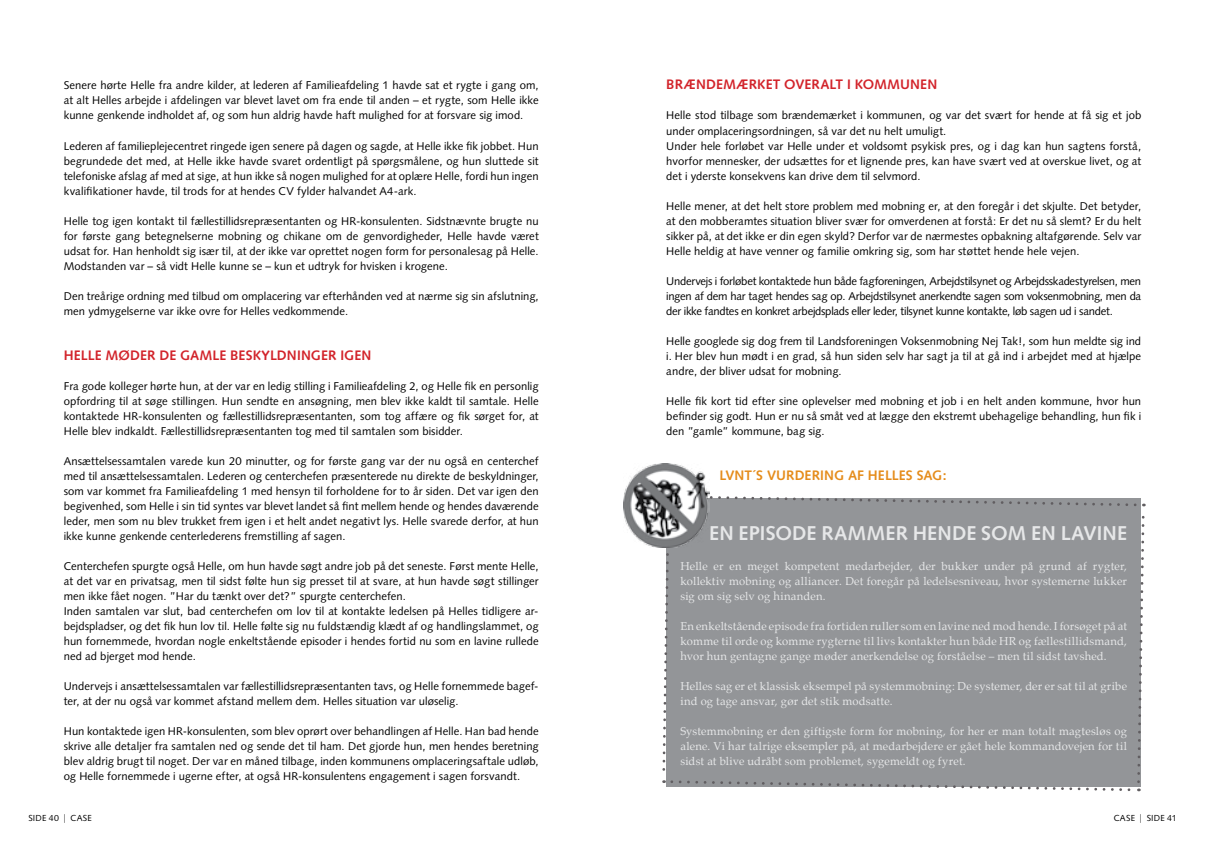
<style>
.page{position:relative;width:1205px;height:851px;background:#fff}
.page>*{position:absolute;margin:0;border:0;box-sizing:border-box;transform-origin:0 0}
.t1{font:700 20px "Syntax";letter-spacing:.005em;color:#e6e7e8}
.t2{font:700 13.75px "Syntax";letter-spacing:.005em;color:#d2232a}
.t3{font:700 13.75px "Syntax";color:#e58c1b}
.t4{font:11.25px/15px "Syntax";letter-spacing:.005em;color:#000;text-align:justify}
.t5{font:11.25px/15px "Palatino";letter-spacing:.015em;color:#e6e7e8;text-align:justify}
.t6{font:8.75px "Syntax";letter-spacing:.02em;color:#000}
.s1{font-family:"Dax";font-weight:300}
</style>
<div class="page">
<div style="left:662px;top:494px;width:484px;height:298px;background:#939598"></div>
<img style="left:623px;top:463px;width:86px;height:85px">
<p class="t2" style="left:666px;top:77px;width:272px">BRÆNDEMÆRKET OVERALT I KOMMUNEN</p>
<p class="t4" style="left:666px;top:108px;width:476px;text-align:left">Helle stod tilbage som brændemærket i kommunen, og var det svært for hende at få sig et job under omplaceringsordningen, så var det nu helt umuligt.<br>Under hele forløbet var Helle under et voldsomt psykisk pres, og i dag kan hun sagtens forstå, hvorfor mennesker, der udsættes for et lignende pres, kan have svært ved at overskue livet, og at det i yderste konsekvens kan drive dem til selvmord.</p>
<p class="t4" style="left:666px;top:198px;width:476px">Helle mener, at det helt store problem med mobning er, at den foregår i det skjulte. Det betyder, at den mobberamtes situation bliver svær for omverdenen at forstå: Er det nu så slemt? Er du helt sikker på, at det ikke er din egen skyld? Derfor var de nærmestes opbakning altafgørende. Selv var Helle heldig at have venner og familie omkring sig, som har støttet hende hele vejen.</p>
<p class="t4" style="left:666px;top:273px;width:476px">Undervejs i forløbet kontaktede hun både fagforeningen, Arbejdstilsynet og Arbejdsskadestyrelsen, men ingen af dem har taget hendes sag op. Arbejdstilsynet anerkendte sagen som voksenmobning, men da der ikke fandtes en konkret arbejdsplads eller leder, tilsynet kunne kontakte, løb sagen ud i sandet.</p>
<p class="t4" style="left:666px;top:333px;width:476px">Helle googlede sig dog frem til Landsforeningen Voksenmobning Nej Tak!, som hun meldte sig ind i. Her blev hun mødt i en grad, så hun siden selv har sagt ja til at gå ind i arbejdet med at hjælpe andre, der bliver udsat for mobning.</p>
<p class="t4" style="left:666px;top:393px;width:476px">Helle fik kort tid efter sine oplevelser med mobning et job i en helt anden kommune, hvor hun befinder sig godt. Hun er nu så småt ved at lægge den ekstremt ubehagelige behandling, hun fik i den ”gamle” kommune, bag sig.</p>
<p class="t4" style="left:64px;top:78px;width:476px">Senere hørte Helle fra andre kilder, at lederen af Familieafdeling 1 havde sat et rygte i gang om, at alt Helles arbejde i afdelingen var blevet lavet om fra ende til anden – et rygte, som Helle ikke kunne genkende indholdet af, og som hun aldrig havde haft mulighed for at forsvare sig imod.</p>
<p class="t4" style="left:64px;top:138px;width:476px">Lederen af familieplejecentret ringede igen senere på dagen og sagde, at Helle ikke fik jobbet. Hun begrundede det med, at Helle ikke havde svaret ordentligt på spørgsmålene, og hun sluttede sit telefoniske afslag af med at sige, at hun ikke så nogen mulighed for at oplære Helle, fordi hun ingen kvalifikationer havde, til trods for at hendes CV fylder halvandet A4-ark.</p>
<p class="t4" style="left:64px;top:213px;width:476px">Helle tog igen kontakt til fællestillidsrepræsentanten og HR-konsulenten. Sidstnævnte brugte nu for første gang betegnelserne mobning og chikane om de genvordigheder, Helle havde været udsat for. Han henholdt sig især til, at der ikke var oprettet nogen form for personalesag på Helle.<br>Modstanden var – så vidt Helle kunne se – kun et udtryk for hvisken i krogene.</p>
<p class="t4" style="left:64px;top:288px;width:476px">Den treårige ordning med tilbud om omplacering var efterhånden ved at nærme sig sin afslutning, men ydmygelserne var ikke ovre for Helles vedkommende.</p>
<p class="t2" style="left:64px;top:347px;width:309px">HELLE MØDER DE GAMLE BESKYLDNINGER IGEN</p>
<p class="t4" style="left:64px;top:378px;width:476px">Fra gode kolleger hørte hun, at der var en ledig stilling i Familieafdeling 2, og Helle fik en personlig opfordring til at søge stillingen. Hun sendte en ansøgning, men blev ikke kaldt til samtale. Helle kontaktede HR-konsulenten og fællestillidsrepræsentanten, som tog affære og fik sørget for, at Helle blev indkaldt. Fællestillidsrepræsentanten tog med til samtalen som bisidder.</p>
<p class="t4" style="left:64px;top:453px;width:476px">Ansættelsessamtalen varede kun 20 minutter, og for første gang var der nu også en centerchef med til ansættelsessamtalen. Lederen og centerchefen præsenterede nu direkte de beskyldninger, som var kommet fra Familieafdeling 1 med hensyn til forholdene for to år siden. Det var igen den begivenhed, som Helle i sin tid syntes var blevet landet så fint mellem hende og hendes daværende leder, men som nu blev trukket frem igen i et helt andet negativt lys. Helle svarede derfor, at hun ikke kunne genkende centerlederens fremstilling af sagen.</p>
<p class="t4" style="left:64px;top:558px;width:476px;text-align:left">Centerchefen spurgte også Helle, om hun havde søgt andre job på det seneste. Først mente Helle, at det var en privatsag, men til sidst følte hun sig presset til at svare, at hun havde søgt stillinger men ikke fået nogen. ”Har du tænkt over det?” spurgte centerchefen.<br>Inden samtalen var slut, bad centerchefen om lov til at kontakte ledelsen på Helles tidligere ar&shy;bejdspladser, og det fik hun lov til. Helle følte sig nu fuldstændig klædt af og handlingslammet, og hun fornemmede, hvordan nogle enkeltstående episoder i hendes fortid nu som en lavine rullede ned ad bjerget mod hende.</p>
<p class="t4" style="left:64px;top:678px;width:476px">Undervejs i ansættelsessamtalen var fællestillidsrepræsentanten tavs, og Helle fornemmede bagef&shy;ter, at der nu også var kommet afstand mellem dem. Helles situation var uløselig.</p>
<p class="t4" style="left:64px;top:723px;width:476px">Hun kontaktede igen HR-konsulenten, som blev oprørt over behandlingen af Helle. Han bad hende skrive alle detaljer fra samtalen ned og sende det til ham. Det gjorde hun, men hendes beretning blev aldrig brugt til noget. Der var en måned tilbage, inden kommunens omplaceringsaftale udløb, og Helle fornemmede i ugerne efter, at også HR-konsulentens engagement i sagen forsvandt.</p>
<p class="t6" style="left:28px;top:812px;width:65px">SIDE 40 <span class="s1">|</span> CASE</p>
<p class="t6" style="left:1113px;top:812px;width:64px">CASE <span class="s1">|</span> SIDE 41</p>
<p class="t3" style="left:719px;top:467px;width:229px">LVNT´S VURDERING AF HELLES SAG:</p>
<h1 class="t1" style="left:709px;top:521px;width:419px">EN EPISODE RAMMER HENDE SOM EN LAVINE</h1>
<p class="t5" style="left:680px;top:558px;width:448px">Helle er en meget kompetent medarbejder, der bukker under på grund af rygter, kollektiv mobning og alliancer. Det foregår på ledelsesniveau, hvor systemerne lukker sig om sig selv og hinanden.</p>
<p class="t5" style="left:680px;top:618px;width:448px">En enkeltstående episode fra fortiden ruller som en lavine ned mod hende. I forsøget på at komme til orde og komme rygterne til livs kontakter hun både HR og fællestillidsmand, hvor hun gentagne gange møder anerkendelse og forståelse – men til sidst tavshed.</p>
<p class="t5" style="left:680px;top:678px;width:448px">Helles sag er et klassisk eksempel på systemmobning: De systemer, der er sat til at gribe ind og tage ansvar, gør det stik modsatte.</p>
<p class="t5" style="left:680px;top:723px;width:448px">Systemmobning er den giftigste form for mobning, for her er man totalt magtesløs og alene. Vi har talrige eksempler på, at medarbejdere er gået hele kommandovejen for til sidst at blive udråbt som problemet, sygemeldt og fyret.</p>
</div>
